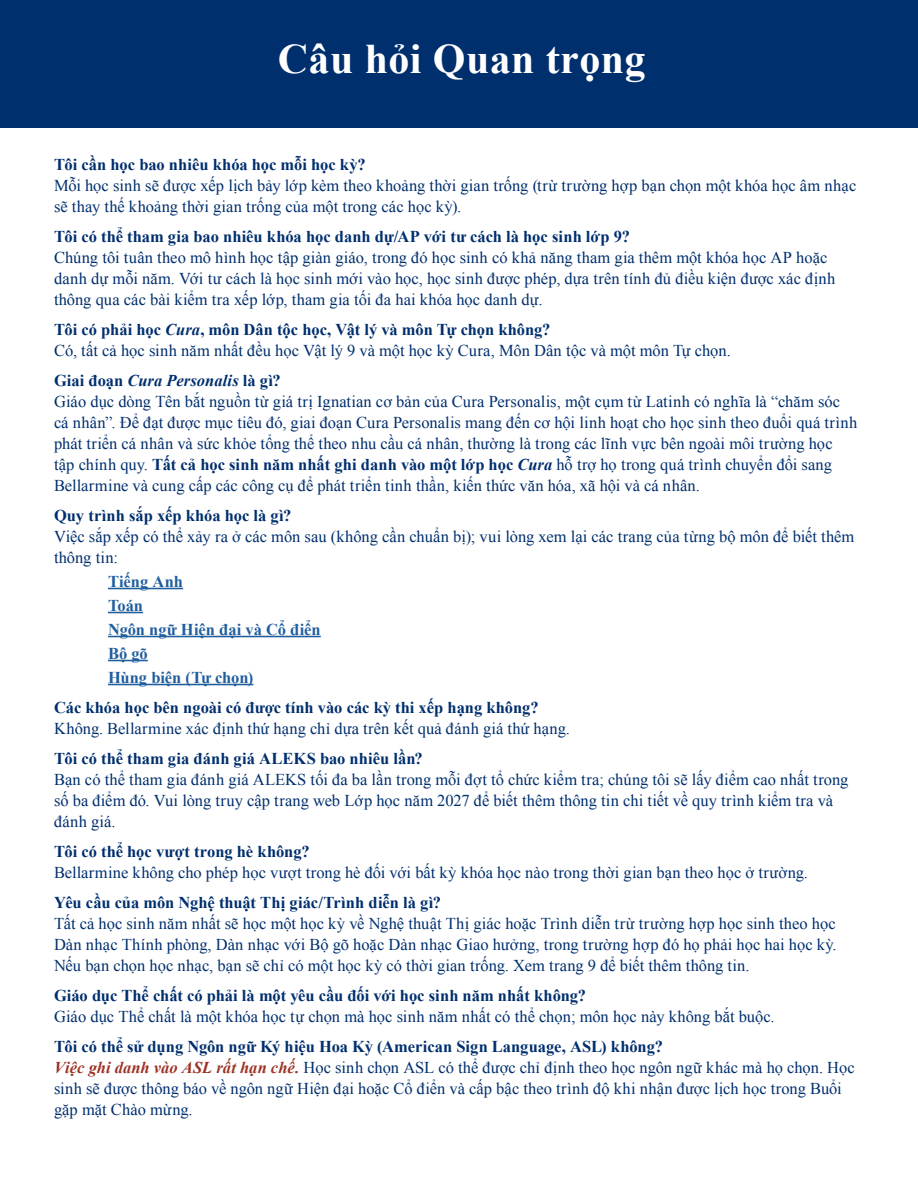
<style>
.page{position:relative;width:918px;height:1188px;background:#fff}
.page>*{position:absolute;margin:0;border:0;box-sizing:border-box;transform-origin:0 0}
.t1{font:700 42px "Times New Roman";letter-spacing:.01em;color:#fff}
.t2{font:16.5px/21px "Times New Roman";letter-spacing:.005em;color:#002f6e}
.t3{font:700 16.5px "Times New Roman";color:#002f6e}
.t4{font:700 16.5px/24px "Times New Roman";color:#215e9e}
.s1{font-weight:700}
.s2{font-weight:700;font-style:italic}
.s3{font-weight:700;font-style:italic;color:#9d3224}
</style>
<div class="page">
<div style="left:0;top:0;width:918px;height:127px;background:#002f6e"></div>
<hr style="left:108px;top:588px;width:75px;height:1px;background:#215e9e">
<hr style="left:108px;top:612px;width:35px;height:1px;background:#215e9e">
<hr style="left:108px;top:636px;width:213px;height:1px;background:#215e9e">
<hr style="left:108px;top:660px;width:40px;height:1px;background:#215e9e">
<hr style="left:108px;top:684px;width:145px;height:1px;background:#215e9e">
<h1 class="t1" style="left:278px;top:30px;width:369px">Câu hỏi Quan trọng</h1>
<p class="t3" style="left:54px;top:153px;width:313px">Tôi cần học bao nhiêu khóa học mỗi học kỳ?</p>
<p class="t2" style="left:54px;top:174px;width:804px">Mỗi học sinh sẽ được xếp lịch bảy lớp kèm theo khoảng thời gian trống (trừ trường hợp bạn chọn một khóa học âm nhạc sẽ thay thế khoảng thời gian trống của một trong các học kỳ).</p>
<p class="t3" style="left:54px;top:225px;width:577px">Tôi có thể tham gia bao nhiêu khóa học danh dự/AP với tư cách là học sinh lớp 9?</p>
<p class="t2" style="left:54px;top:246px;width:783px">Chúng tôi tuân theo mô hình học tập giàn giáo, trong đó học sinh có khả năng tham gia thêm một khóa học AP hoặc danh dự mỗi năm. Với tư cách là học sinh mới vào học, học sinh được phép, dựa trên tính đủ điều kiện được xác định thông qua các bài kiểm tra xếp lớp, tham gia tối đa hai khóa học danh dự.</p>
<p class="t2" style="left:54px;top:318px;width:678px"><span class="s1">Tôi có phải học</span> <span class="s2">Cura</span><span class="s1">, môn Dân tộc học, Vật lý và môn Tự chọn không?<br></span>Có, tất cả học sinh năm nhất đều học Vật lý 9 và một học kỳ Cura, Môn Dân tộc và một môn Tự chọn.</p>
<p class="t2" style="left:54px;top:369px;width:805px"><span class="s1">Giai đoạn</span> <span class="s2">Cura Personalis</span> <span class="s1">là gì?<br></span>Giáo dục dòng Tên bắt nguồn từ giá trị Ignatian cơ bản của Cura Personalis, một cụm từ Latinh có nghĩa là “chăm sóc cá nhân”. Để đạt được mục tiêu đó, giai đoạn Cura Personalis mang đến cơ hội linh hoạt cho học sinh theo đuổi quá trình phát triển cá nhân và sức khỏe tổng thể theo nhu cầu cá nhân, thường là trong các lĩnh vực bên ngoài môi trường học<br>tập chính quy. <span class="s1">Tất cả học sinh năm nhất ghi danh vào một lớp học</span> <span class="s2">Cura</span> hỗ trợ họ trong quá trình chuyển đổi sang Bellarmine và cung cấp các công cụ để phát triển tinh thần, kiến thức văn hóa, xã hội và cá nhân.</p>
<p class="t3" style="left:54px;top:504px;width:239px">Quy trình sắp xếp khóa học là gì?</p>
<p class="t2" style="left:54px;top:525px;width:802px">Việc sắp xếp có thể xảy ra ở các môn sau (không cần chuẩn bị); vui lòng xem lại các trang của từng bộ môn để biết thêm thông tin:</p>
<p class="t4" style="left:108px;top:569px;width:214px">Tiếng Anh<br>Toán<br>Ngôn ngữ Hiện đại và Cổ điển<br>Bộ gõ<br>Hùng biện (Tự chọn)</p>
<p class="t3" style="left:54px;top:696px;width:486px">Các khóa học bên ngoài có được tính vào các kỳ thi xếp hạng không?</p>
<p class="t2" style="left:54px;top:718px;width:517px">Không. Bellarmine xác định thứ hạng chỉ dựa trên kết quả đánh giá thứ hạng.</p>
<p class="t3" style="left:54px;top:747px;width:370px">Tôi có thể tham gia đánh giá ALEKS bao nhiêu lần?</p>
<p class="t2" style="left:54px;top:769px;width:796px">Bạn có thể tham gia đánh giá ALEKS tối đa ba lần trong mỗi đợt tổ chức kiểm tra; chúng tôi sẽ lấy điểm cao nhất trong số ba điểm đó. Vui lòng truy cập trang web Lớp học năm 2027 để biết thêm thông tin chi tiết về quy trình kiểm tra và đánh giá.</p>
<p class="t3" style="left:54px;top:840px;width:257px">Tôi có thể học vượt trong hè không?</p>
<p class="t2" style="left:54px;top:862px;width:756px">Bellarmine không cho phép học vượt trong hè đối với bất kỳ khóa học nào trong thời gian bạn theo học ở trường.</p>
<p class="t3" style="left:54px;top:891px;width:389px">Yêu cầu của môn Nghệ thuật Thị giác/Trình diễn là gì?</p>
<p class="t2" style="left:54px;top:913px;width:784px;text-align:justify">Tất cả học sinh năm nhất sẽ học một học kỳ về Nghệ thuật Thị giác hoặc Trình diễn trừ trường hợp học sinh theo học Dàn nhạc Thính phòng, Dàn nhạc với Bộ gõ hoặc Dàn nhạc Giao hưởng, trong trường hợp đó họ phải học hai học kỳ.<br>Nếu bạn chọn học nhạc, bạn sẽ chỉ có một học kỳ có thời gian trống. Xem trang 9 để biết thêm thông tin.</p>
<p class="t3" style="left:54px;top:984px;width:534px">Giáo dục Thể chất có phải là một yêu cầu đối với học sinh năm nhất không?</p>
<p class="t2" style="left:54px;top:1006px;width:722px">Giáo dục Thể chất là một khóa học tự chọn mà học sinh năm nhất có thể chọn; môn học này không bắt buộc.</p>
<p class="t2" style="left:54px;top:1036px;width:802px"><span class="s1">Tôi có thể sử dụng Ngôn ngữ Ký hiệu Hoa Kỳ (American Sign Language, ASL) không?<br></span><span class="s3">Việc ghi danh vào ASL rất hạn chế.</span> Học sinh chọn ASL có thể được chỉ định theo học ngôn ngữ khác mà họ chọn. Học sinh sẽ được thông báo về ngôn ngữ Hiện đại hoặc Cổ điển và cấp bậc theo trình độ khi nhận được lịch học trong Buổi gặp mặt Chào mừng.</p>
</div>
